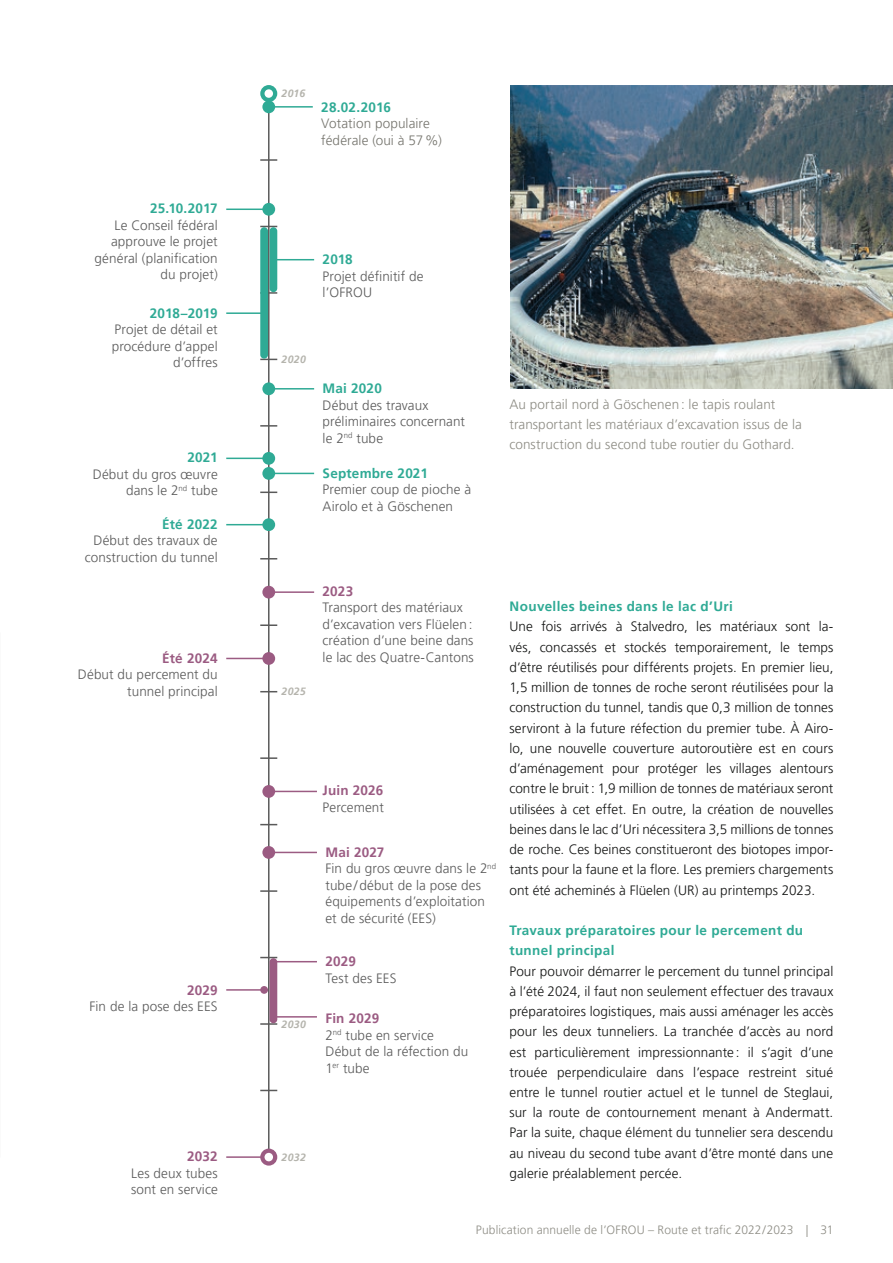
<style>
.page{position:relative;width:893px;height:1263px;background:#fff}
.page>*{position:absolute;margin:0;border:0;box-sizing:border-box;transform-origin:0 0}
.t1{font:300 13.5px/20.2px "Frutiger LT Pro";letter-spacing:.005em;color:#131413;text-align:justify}
.t2{font:300 13.5px/16.5px "Frutiger LT Pro";letter-spacing:.01em;color:#5a5a5a}
.t3{font:700 13.5px/20.2px "Frutiger LT Pro";letter-spacing:.025em;color:#2faa95}
.t4{font:300 13.5px/20.2px "Frutiger LT Pro";letter-spacing:.01em;color:#8d8c84}
.t5{font:300 13.5px/16.5px "Frutiger LT Pro";letter-spacing:.005em;color:#75746d}
.t6{font:700 13.5px "Frutiger LT Pro";letter-spacing:.015em;color:#9b5b82}
.t7{font:700 13.5px "Frutiger LT Pro";color:#2faa95}
.t8{font:300 12px "Frutiger LT Pro";letter-spacing:.01em;color:#8d8c84}
.t9{font:italic 700 10.5px "Frutiger LT Pro";letter-spacing:.03em;color:#b5b4ad}
.s1{font-weight:700;color:#9b5b82}
</style>
<div class="page">
<img style="left:510px;top:85px;width:383px;height:304px">
<hr style="left:226px;top:312px;width:38px;height:2px;background:#2faa95">
<hr style="left:226px;top:1156px;width:43px;height:2px;background:#9b5b82">
<hr style="left:275px;top:259px;width:39px;height:1px;background:#2faa95">
<hr style="left:268px;top:94px;width:2px;height:1064px;background:#5a5a5a">
<svg style="left:260px;top:1148px;width:17px;height:17px"></svg>
<div style="left:265px;top:1153px;width:8px;height:8px;background:#fff;border-radius:50%"></div>
<div style="left:260px;top:85px;width:17px;height:17px;background:#2faa95;border-radius:50%"></div>
<div style="left:265px;top:89px;width:8px;height:9px;background:#fff;border-radius:50%"></div>
<svg style="left:260px;top:957px;width:17px;height:1px"></svg>
<svg style="left:260px;top:1090px;width:17px;height:1px"></svg>
<svg style="left:260px;top:1023px;width:17px;height:2px"></svg>
<svg style="left:260px;top:890px;width:17px;height:2px"></svg>
<svg style="left:260px;top:824px;width:17px;height:1px"></svg>
<svg style="left:260px;top:757px;width:17px;height:2px"></svg>
<svg style="left:260px;top:691px;width:17px;height:1px"></svg>
<svg style="left:260px;top:624px;width:17px;height:2px"></svg>
<svg style="left:260px;top:558px;width:17px;height:1px"></svg>
<svg style="left:260px;top:492px;width:17px;height:1px"></svg>
<svg style="left:260px;top:425px;width:17px;height:2px"></svg>
<svg style="left:260px;top:359px;width:17px;height:1px"></svg>
<svg style="left:269px;top:292px;width:8px;height:2px"></svg>
<svg style="left:260px;top:226px;width:17px;height:1px"></svg>
<svg style="left:260px;top:159px;width:17px;height:2px"></svg>
<div style="left:262px;top:100px;width:13px;height:13px;background:#2faa95;border-radius:50%"></div>
<div style="left:262px;top:203px;width:13px;height:13px;background:#2faa95;border-radius:50%"></div>
<div style="left:262px;top:452px;width:13px;height:13px;background:#2faa95;border-radius:50%"></div>
<div style="left:262px;top:846px;width:13px;height:13px;background:#9b5b82;border-radius:50%"></div>
<div style="left:262px;top:785px;width:13px;height:13px;background:#9b5b82;border-radius:50%"></div>
<div style="left:260px;top:986px;width:8px;height:8px;background:#9b5b82;border-radius:50%"></div>
<div style="left:262px;top:382px;width:13px;height:13px;background:#2faa95;border-radius:50%"></div>
<div style="left:260px;top:227px;width:8px;height:132px;background:#2faa95;border-radius:4px"></div>
<div style="left:270px;top:227px;width:7px;height:65px;background:#2faa95;border-radius:4px"></div>
<hr style="left:270px;top:106px;width:43px;height:2px;background:#2faa95">
<hr style="left:226px;top:209px;width:43px;height:1px;background:#2faa95">
<hr style="left:267px;top:388px;width:47px;height:1px;background:#2faa95">
<hr style="left:226px;top:458px;width:43px;height:1px;background:#2faa95">
<hr style="left:267px;top:852px;width:50px;height:1px;background:#9b5b82">
<hr style="left:267px;top:791px;width:50px;height:1px;background:#9b5b82">
<hr style="left:274px;top:961px;width:43px;height:1px;background:#9b5b82">
<hr style="left:226px;top:989px;width:41px;height:2px;background:#9b5b82">
<hr style="left:273px;top:1016px;width:44px;height:1px;background:#9b5b82">
<div style="left:270px;top:958px;width:7px;height:65px;background:#9b5b82;border-radius:4px"></div>
<div style="left:262px;top:518px;width:13px;height:13px;background:#2faa95;border-radius:50%"></div>
<div style="left:262px;top:652px;width:13px;height:13px;background:#9b5b82;border-radius:50%"></div>
<hr style="left:226px;top:524px;width:43px;height:1px;background:#2faa95">
<hr style="left:226px;top:658px;width:43px;height:1px;background:#9b5b82">
<div style="left:262px;top:467px;width:13px;height:13px;background:#2faa95;border-radius:50%"></div>
<hr style="left:267px;top:473px;width:47px;height:1px;background:#2faa95">
<div style="left:262px;top:586px;width:13px;height:12px;background:#9b5b82;border-radius:50%"></div>
<hr style="left:267px;top:591px;width:47px;height:2px;background:#9b5b82">
<p class="t3" style="left:150px;top:199px;width:69px">25.10.2017</p>
<p class="t2" style="left:95px;top:217px;width:125px;text-align:right">Le Conseil fédéral approuve le projet général (planification du projet)</p>
<p class="t7" style="left:150px;top:305px;width:69px">2018–2019</p>
<p class="t2" style="left:112px;top:321px;width:107px;text-align:right">Projet de détail et procédure d’appel d’offres</p>
<p class="t3" style="left:187px;top:448px;width:32px">2021</p>
<p class="t2" style="left:93px;top:466px;width:126px;text-align:right">Début du gros œuvre dans le 2<sup>nd</sup> tube</p>
<p class="t3" style="left:162px;top:514px;width:57px">Été 2022</p>
<p class="t2" style="left:85px;top:532px;width:134px;text-align:right">Début des travaux de construction du tunnel</p>
<p class="t6" style="left:162px;top:650px;width:57px">Été 2024</p>
<p class="t2" style="left:78px;top:666px;width:141px;text-align:right">Début du percement du tunnel principal</p>
<p class="t6" style="left:187px;top:982px;width:32px">2029</p>
<p class="t2" style="left:89px;top:998px;width:130px">Fin de la pose des EES</p>
<p class="t6" style="left:187px;top:1148px;width:32px">2032</p>
<p class="t2" style="left:131px;top:1165px;width:88px">Les deux tubes sont en service</p>
<p class="t9" style="left:282px;top:88px;width:25px">2016</p>
<p class="t3" style="left:321px;top:97px;width:71px">28.02.2016</p>
<p class="t5" style="left:321px;top:115px;width:122px">Votation populaire fédérale (oui à 57%)</p>
<p class="t3" style="left:323px;top:249px;width:32px">2018</p>
<p class="t2" style="left:323px;top:268px;width:102px">Projet définitif de l’OFROU</p>
<p class="t9" style="left:282px;top:353px;width:26px">2020</p>
<p class="t3" style="left:323px;top:378px;width:61px">Mai 2020</p>
<p class="t2" style="left:323px;top:397px;width:144px">Début des travaux préliminaires -concernant le 2<sup>nd</sup> tube</p>
<p class="t3" style="left:323px;top:463px;width:107px">Septembre 2021</p>
<p class="t2" style="left:323px;top:481px;width:150px">Premier coup de pioche à<br>Airolo et à Göschenen</p>
<p class="t4" style="left:509px;top:394px;width:294px">Au portail nord à Göschenen: le tapis roulant transportant les matériaux d’excavation issus de la construction du second tube routier du Gothard.</p>
<p class="t9" style="left:282px;top:686px;width:26px">2025</p>
<p class="t9" style="left:282px;top:1018px;width:26px">2030</p>
<p class="t9" style="left:282px;top:1151px;width:26px">2032</p>
<p class="t6" style="left:323px;top:583px;width:32px">2023</p>
<p class="t2" style="left:323px;top:600px;width:153px">Transport des matériaux d’excavation vers Flüelen: création d’une beine dans le lac des Quatre-Cantons</p>
<p class="t6" style="left:323px;top:782px;width:62px">Juin 2026</p>
<p class="t2" style="left:323px;top:799px;width:63px">Percement</p>
<p class="t2" style="left:325px;top:844px;width:172px"><span class="s1">Mai 2027<br></span>Fin du gros œuvre dans le 2<sup>nd </sup>tube /début de la pose des équipements d’exploitation et de sécurité (EES)</p>
<p class="t6" style="left:325px;top:953px;width:32px">2029</p>
<p class="t2" style="left:325px;top:970px;width:73px">Test des EES</p>
<p class="t2" style="left:325px;top:1011px;width:144px"><span class="s1">Fin 2029<br></span>2<sup>nd</sup> tube en service<br>Début de la réfection du<br>1<sup>er</sup> tube</p>
<p class="t3" style="left:510px;top:596px;width:225px">Nouvelles beines dans le lac d’Uri</p>
<p class="t1" style="left:509px;top:617px;width:325px">Une fois arrivés à Stalvedro, les matériaux sont la&shy;vés, concassés et stockés temporairement, le temps d’être réutilisés pour différents projets. En premier lieu, 1,5 million de tonnes de roche seront réutilisées pour la construction du tunnel, tandis que 0,3 million de tonnes serviront à la future réfection du premier tube. À Airo&shy;lo, une nouvelle couverture autoroutière est en cours d’aménagement pour protéger les villages alentours contre le bruit: 1,9 million de tonnes de matériaux seront utilisées à cet effet. En outre, la création de nouvelles beines dans le lac d’Uri nécessitera 3,5 millions de tonnes de roche. Ces beines constitueront des biotopes impor&shy;tants pour la faune et la flore. Les premiers chargements ont été acheminés à Flüelen (UR) au printemps 2023.</p>
<p class="t3" style="left:509px;top:920px;width:295px">Travaux préparatoires pour le percement du tunnel principal</p>
<p class="t1" style="left:509px;top:961px;width:325px">Pour pouvoir démarrer le percement du tunnel principal à l’été 2024, il faut non seulement effectuer des travaux préparatoires logistiques, mais aussi aménager les accès pour les deux tunneliers. La tranchée d’accès au nord est particulièrement impressionnante : il s’agit d’une trouée perpendiculaire dans l’espace restreint situé entre le tunnel routier actuel et le tunnel de Steglaui, sur la route de contournement menant à Andermatt.<br>Par la suite, chaque élément du tunnelier sera descendu au niveau du second tube avant d’être monté dans une galerie préalablement percée.</p>
<p class="t8" style="left:476px;top:1222px;width:359px">Publication annuelle de l’OFROU – Route et trafic 2022/2023 | 31</p>
</div>
